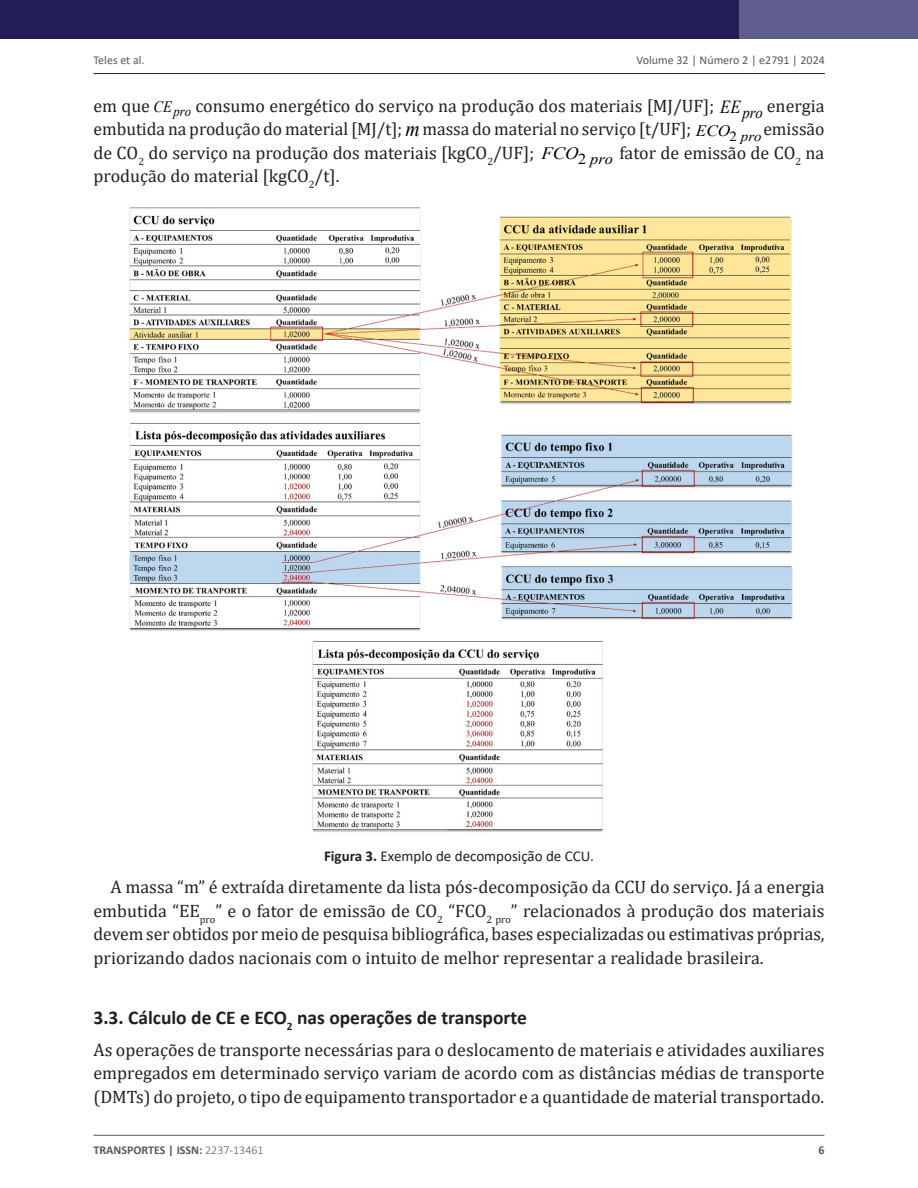
<style>
.page{position:relative;width:918px;height:1188px;background:#fff}
.page>*{position:absolute;margin:0;border:0;box-sizing:border-box;transform-origin:0 0}
.t1{font:italic 21.9px "Times New Roman";color:#000;scale:.91 1}
.Heading2{font:700 19.5px "Calibri";color:#231f20}
.ParagraphAlt{font:18px/23.4px "Cambria";color:#231f20;text-align:justify}
.Paragraph{font:18px/23.4px "Cambria";color:#231f20;text-align:justify}
.t2{font:italic 16.05px "Times New Roman";color:#000;scale:.91 1}
.t3{font:italic 15.9px "Times New Roman";color:#000;scale:1.08 1}
.FigureCaption{font:15px "Calibri";color:#231f20}
.t4{font:italic 13.95px "Times New Roman";color:#000;scale:.91 1}
.t5{font:12px "Calibri";color:#57585a}
.t6{font:700 12px "Calibri";color:#57585a}
.s1{font-family:"Times New Roman";font-style:italic;font-size:17.25px;color:#000}
.s2{font-weight:700}
.s3{font-weight:300}
</style>
<div class="page">
<div style="left:0;top:0;width:829px;height:38px;background:#231e58"></div>
<div style="left:740px;top:0;width:178px;height:38px;background:#5f5c8e"></div>
<hr style="left:94px;top:1135px;width:730px;height:1px;background:#57585a">
<hr style="left:94px;top:73px;width:731px;height:1px;background:#231f20">
<img style="left:129px;top:207px;width:664px;height:626px">
<p class="t5" style="left:94px;top:52px;width:53px">Teles et al.</p>
<p class="t5" style="left:637px;top:52px;width:190px">Volume 32 | Número 2 | e2791 | 2024</p>
<p class="ParagraphAlt" style="left:94px;top:94px;width:58px">em que</p>
<p class="t4" style="left:154px;top:101px;width:43px"><sup>CE</sup>pro</p>
<p class="ParagraphAlt" style="left:195px;top:94px;width:521px">consumo energético do serviço na produção dos materiais [MJ/UF];</p>
<p class="t2" style="left:720px;top:101px;width:48px"><sup>EE</sup>pro</p>
<p class="ParagraphAlt" style="left:767px;top:94px;width:59px">energia</p>
<p class="ParagraphAlt" style="left:94px;top:117px;width:310px">embutida na produção do material [MJ/t];</p>
<p class="t1" style="left:406px;top:114px;width:17px">m</p>
<p class="ParagraphAlt" style="left:423px;top:117px;width:270px">massa do material no serviço [t/UF];</p>
<p class="t3" style="left:696px;top:120px;width:62px">ECO<sub>2</sub> <sub>pro</sub></p>
<p class="ParagraphAlt" style="left:94px;top:117px;width:732px;text-indent:670px">emissão de CO<sub>2</sub> do serviço na produção dos materiais [kgCO<sub>2</sub>/UF]; <span class="s1">FCO</span><sub>2</sub> <sub>pro</sub> fator de emissão de CO<sub>2</sub> na produção do material [kgCO<sub>2</sub>/t].</p>
<p class="FigureCaption" style="left:324px;top:846px;width:271px"><span class="s2">Figura 3.</span> Exemplo de decomposição de CCU.</p>
<p class="Paragraph" style="left:94px;top:875px;width:733px;text-indent:17px">A massa “m” é extraída diretamente da lista pós-decomposição da CCU do serviço. Já a energia embutida “EE<sub>pro</sub>” e o fator de emissão de CO<sub>2</sub> “FCO<sub>2</sub> <sub>pro</sub>” relacionados à produção dos materiais devem ser obtidos por meio de pesquisa bibliográfica, bases especializadas ou estimativas próprias, priorizando dados nacionais com o intuito de melhor representar a realidade brasileira.</p>
<p class="Heading2" style="left:94px;top:1004px;width:435px">3.3. Cálculo de CE e ECO<sub>2</sub> nas operações de transporte</p>
<p class="ParagraphAlt" style="left:94px;top:1038px;width:732px">As operações de transporte necessárias para o deslocamento de materiais e atividades auxiliares empregados em determinado serviço variam de acordo com as distâncias médias de transporte (DMTs) do projeto, o tipo de equipamento transportador e a quantidade de material transportado.</p>
<p class="t6" style="left:94px;top:1142px;width:172px">TRANSPORTES | ISSN: <span class="s3">2237-13461</span></p>
<p class="t6" style="left:818px;top:1142px;width:8px">6</p>
</div>
